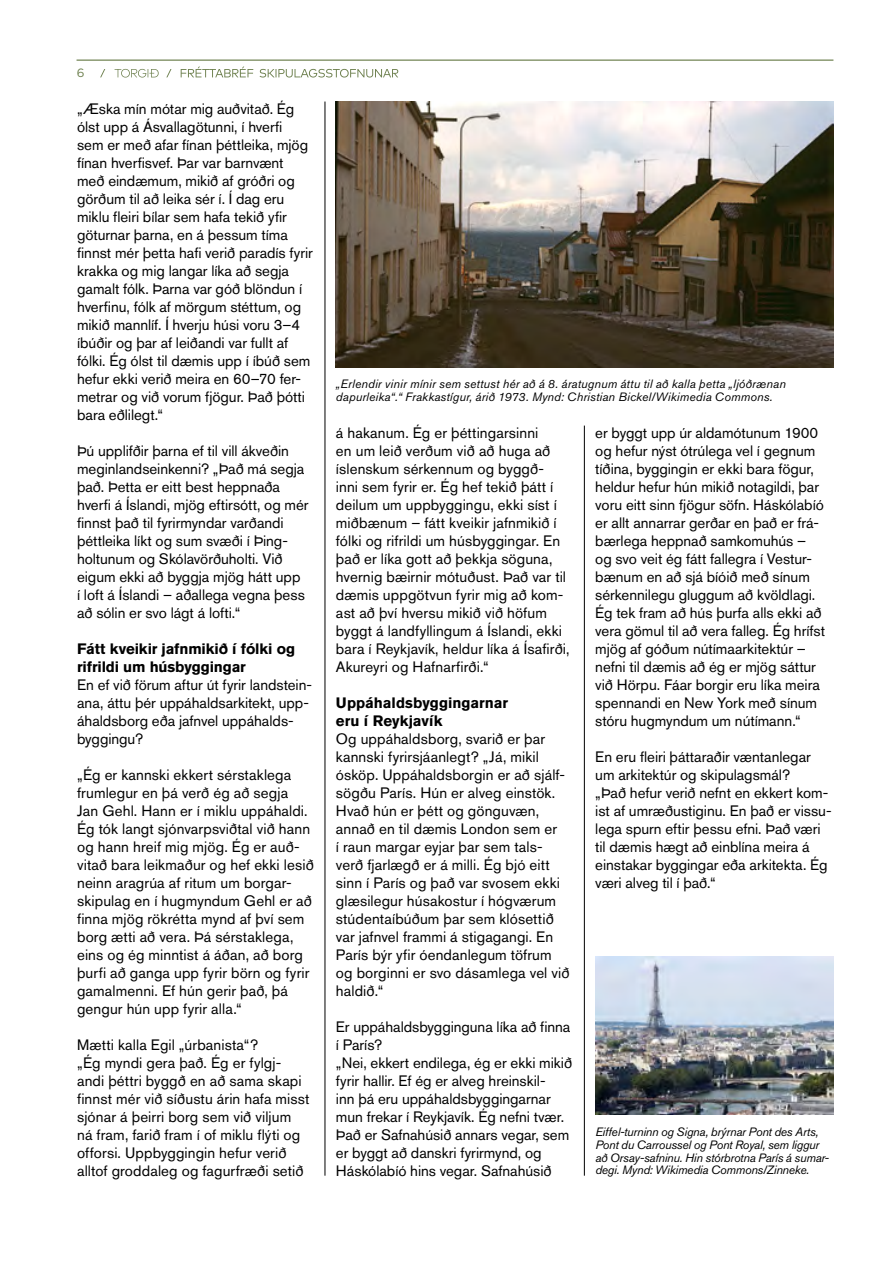
<style>
.page{position:relative;width:893px;height:1263px;background:#fff}
.page>*{position:absolute;margin:0;border:0;box-sizing:border-box;transform-origin:0 0}
.t1{font:15px/18px "Akzidenz Grotesk BQ";color:#000}
.t2{font:700 15px/18px "Akzidenz Grotesk BQ";letter-spacing:-.005em;color:#000}
.t3{font:italic 12px/12.8px "Akzidenz Grotesk BQ";color:#000}
.t4{font:12px "Gotham HTF";color:#6d804e}
</style>
<div class="page">
<svg style="left:166px;top:67px;width:232px;height:11px"></svg>
<svg style="left:100px;top:69px;width:5px;height:8px"></svg>
<svg style="left:115px;top:69px;width:44px;height:9px"></svg>
<hr style="left:77px;top:60px;width:756px;height:1px;background:#6d804e">
<hr style="left:325px;top:102px;width:1px;height:1074px;background:#000">
<hr style="left:584px;top:426px;width:1px;height:750px;background:#000">
<img style="left:336px;top:102px;width:497px;height:266px">
<img style="left:595px;top:957px;width:238px;height:158px">
<p class="t4" style="left:77px;top:66px;width:9px">6</p>
<p class="t1" style="left:77px;top:99px;width:237px">„Æska mín mótar mig auðvitað. Ég ólst upp á Ásvallagötunni, í hverfi<br>sem er með afar fínan þéttleika, mjög fínan hverfisvef. Þar var barnvænt með eindæmum, mikið af gróðri og görðum til að leika sér í. Í dag eru miklu fleiri bílar sem hafa tekið yfir göturnar þarna, en á þessum tíma finnst mér þetta hafi verið paradís fyrir krakka og mig langar líka að segja gamalt fólk. Þarna var góð blöndun í hverfinu, fólk af mörgum stéttum, og mikið mannlíf. Í hverju húsi voru 3–4 íbúðir og þar af leiðandi var fullt af fólki. Ég ólst til dæmis upp í íbúð sem hefur ekki verið meira en 60–70 fer&shy;metrar og við vorum fjögur. Það þótti bara eðlilegt.“</p>
<p class="t1" style="left:77px;top:441px;width:233px">Þú upplifðir þarna ef til vill ákveðin meginlandseinkenni? „Það má segja það. Þetta er eitt best heppnaða hverfi á Íslandi, mjög eftirsótt, og mér finnst það til fyrirmyndar varðandi þéttleika líkt og sum svæði í Þing&shy;holtunum og Skólavörðuholti. Við eigum ekki að byggja mjög hátt upp<br>í loft á Íslandi – aðallega vegna þess að sólin er svo lágt á lofti.“</p>
<p class="t2" style="left:77px;top:639px;width:219px">Fátt kveikir jafnmikið í fólki og rifrildi um húsbyggingar</p>
<p class="t1" style="left:77px;top:675px;width:236px">En ef við förum aftur út fyrir landstein&shy;ana, áttu þér uppáhaldsarkitekt, upp&shy;áhaldsborg eða jafnvel uppáhalds&shy;byggingu?</p>
<p class="t1" style="left:77px;top:765px;width:238px">„Ég er kannski ekkert sérstaklega frumlegur en þá verð ég að segja<br>Jan Gehl. Hann er í miklu uppáhaldi.<br>Ég tók langt sjónvarpsviðtal við hann og hann hreif mig mjög. Ég er auð&shy;vitað bara leikmaður og hef ekki lesið neinn aragrúa af ritum um borgar&shy;skipulag en í hugmyndum Gehl er að finna mjög rökrétta mynd af því sem borg ætti að vera. Þá sérstaklega, eins og ég minntist á áðan, að borg þurfi að ganga upp fyrir börn og fyrir gamalmenni. Ef hún gerir það, þá gengur hún upp fyrir alla.“</p>
<p class="t1" style="left:77px;top:1035px;width:234px">Mætti kalla Egil „úrbanista“?<br>„Ég myndi gera það. Ég er fylgj&shy;andi þéttri byggð en að sama skapi finnst mér við síðustu árin hafa misst sjónar á þeirri borg sem við viljum ná fram, farið fram í of miklu flýti og offorsi. Uppbyggingin hefur verið alltof groddaleg og fagurfræði setið</p>
<p class="t3" style="left:336px;top:378px;width:451px">„Erlendir vinir mínir sem settust hér að á 8. áratugnum áttu til að kalla þetta „ljóðrænan dapurleika“.“ Frakkastígur, árið 1973. Mynd: Christian Bickel/Wikimedia Commons.</p>
<p class="t1" style="left:336px;top:423px;width:235px">á hakanum. Ég er þéttingarsinni<br>en um leið verðum við að huga að íslenskum sérkennum og byggð&shy;inni sem fyrir er. Ég hef tekið þátt í deilum um uppbyggingu, ekki síst í miðbænum – fátt kveikir jafnmikið í fólki og rifrildi um húsbyggingar. En það er líka gott að þekkja söguna, hvernig bæirnir mótuðust. Það var til dæmis uppgötvun fyrir mig að kom&shy;ast að því hversu mikið við höfum byggt á landfyllingum á Íslandi, ekki bara í Reykjavík, heldur líka á Ísafirði, Akureyri og Hafnarfirði.“</p>
<p class="t2" style="left:336px;top:693px;width:174px">Uppáhaldsbyggingarnar eru í Reykjavík</p>
<p class="t1" style="left:336px;top:729px;width:235px">Og uppáhaldsborg, svarið er þar kannski fyrirsjáanlegt? „Já, mikil ósköp. Uppáhaldsborgin er að sjálf&shy;sögðu París. Hún er alveg einstök.<br>Hvað hún er þétt og gönguvæn, annað en til dæmis London sem er<br>í raun margar eyjar þar sem tals&shy;verð fjarlægð er á milli. Ég bjó eitt sinn í París og það var svosem ekki glæsilegur húsakostur í hógværum stúdentaíbúðum þar sem klósettið var jafnvel frammi á stigagangi. En<br>París býr yfir óendanlegum töfrum og borginni er svo dásamlega vel við haldið.“</p>
<p class="t1" style="left:336px;top:1017px;width:238px">Er uppáhaldsbygginguna líka að finna í París?<br>„Nei, ekkert endilega, ég er ekki mikið fyrir hallir. Ef ég er alveg hreinskil-<br>inn þá eru uppáhaldsbyggingarnar mun frekar í Reykjavík. Ég nefni tvær.<br>Það er Safnahúsið annars vegar, sem er byggt að danskri fyrirmynd, og Háskólabíó hins vegar. Safnahúsið</p>
<p class="t1" style="left:595px;top:423px;width:231px">er byggt upp úr aldamótunum 1900 og hefur nýst ótrúlega vel í gegnum tíðina, byggingin er ekki bara fögur, heldur hefur hún mikið notagildi, þar voru eitt sinn fjögur söfn. Háskólabíó er allt annarrar gerðar en það er frá&shy;bærlega heppnað samkomuhús – og svo veit ég fátt fallegra í Vestur&shy;bænum en að sjá bíóið með sínum sérkennilegu gluggum að kvöldlagi.<br>Ég tek fram að hús þurfa alls ekki að vera gömul til að vera falleg. Ég hrífst mjög af góðum nútímaarkitektúr – nefni til dæmis að ég er mjög sáttur við Hörpu. Fáar borgir eru líka meira spennandi en New York með sínum stóru hugmyndum um nútímann.“</p>
<p class="t1" style="left:595px;top:747px;width:238px">En eru fleiri þáttaraðir væntanlegar um arkitektúr og skipulagsmál?<br>„Það hefur verið nefnt en ekkert kom&shy;ist af umræðustiginu. En það er vissu&shy;lega spurn eftir þessu efni. Það væri til dæmis hægt að einblína meira á einstakar byggingar eða arkitekta. Ég væri alveg til í það.“</p>
<p class="t3" style="left:595px;top:1125px;width:234px">Eiffel-turninn og Signa, brýrnar Pont des Arts, Pont du Carroussel og Pont Royal, sem liggur að Orsay-safninu. Hin stórbrotna París á sumar&shy;degi. Mynd: Wikimedia Commons/Zinneke.</p>
</div>
